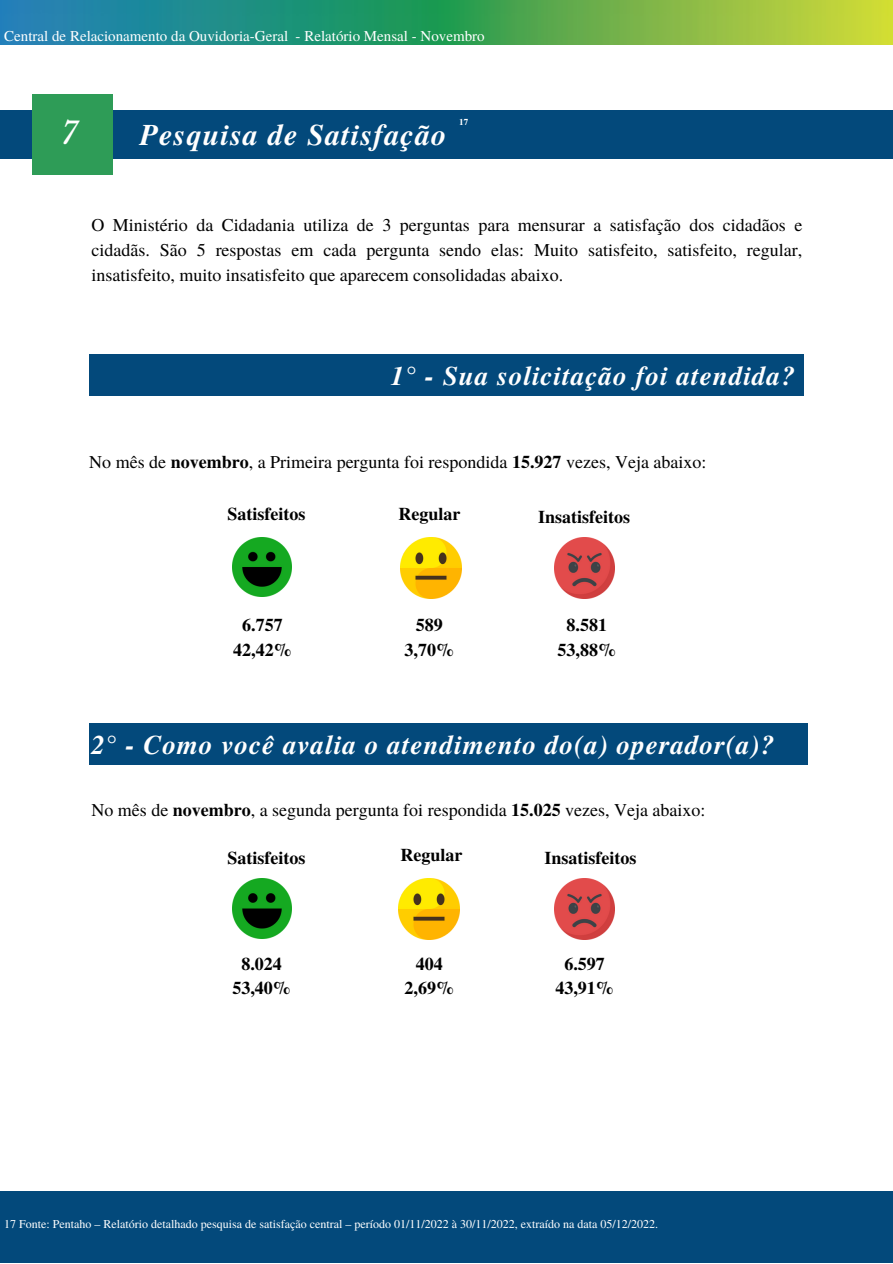
<style>
.page{position:relative;width:893px;height:1264px;background:#fff}
.page>*{position:absolute;margin:0;border:0;box-sizing:border-box;transform-origin:0 0}
.t1{font:italic 700 30px "Te X Gyre Termes";letter-spacing:.04em;color:#fff}
.t2{font:italic 30px "Libre Baskerville";color:#fff}
.t3{font:italic 700 27px "Te X Gyre Termes";letter-spacing:.04em;color:#fff}
.t4{font:18px/24.8px "Te X Gyre Termes";color:#000;text-align:justify}
.t5{font:700 18px/24.8px "Te X Gyre Termes";color:#000;text-align:center}
.t6{font:15px "Te X Gyre Termes";color:#fff}
.t7{font:12px "Te X Gyre Termes";color:#fff}
.t8{font:700 9px "Te X Gyre Termes";color:#fff}
.s1{font-weight:700}
</style>
<div class="page">
<div style="left:0;top:110px;width:892px;height:49px;background:#03497b"></div>
<div style="left:32px;top:94px;width:80px;height:81px;background:#2e9c57"></div>
<img style="left:400px;top:537px;width:61px;height:61px">
<img style="left:554px;top:537px;width:60px;height:61px">
<img style="left:232px;top:537px;width:60px;height:60px">
<div style="left:89px;top:354px;width:714px;height:42px;background:#03497b"></div>
<img style="left:0;top:0;width:892px;height:45px">
<div style="left:0;top:1190px;width:892px;height:72px;background:#03497b"></div>
<div style="left:89px;top:723px;width:718px;height:42px;background:#03497b"></div>
<img style="left:398px;top:878px;width:61px;height:61px">
<img style="left:554px;top:878px;width:60px;height:61px">
<img style="left:232px;top:878px;width:60px;height:60px">
<p class="t6" style="left:4px;top:25px;width:482px">Central de Relacionamento da Ouvidoria-Geral - Relatório Mensal - Novembro</p>
<h1 class="t2" style="left:62px;top:115px;width:17px">7</h1>
<h1 class="t1" style="left:140px;top:112px;width:308px">Pesquisa de Satisfação</h1>
<p class="t8" style="left:459px;top:115px;width:10px">17</p>
<p class="t4" style="left:91px;top:212px;width:712px">O Ministério da Cidadania utiliza de 3 perguntas para mensurar a satisfação dos cidadãos e cidadãs. São 5 respostas em cada pergunta sendo elas: Muito satisfeito, satisfeito, regular, insatisfeito, muito insatisfeito que aparecem consolidadas abaixo.</p>
<h2 class="t3" style="left:391px;top:356px;width:405px">1° - Sua solicitação foi atendida?</h2>
<p class="t4" style="left:89px;top:449px;width:618px">No mês de <span class="s1">novembro</span>, a Primeira pergunta foi respondida <span class="s1">15.927</span> vezes, Veja abaixo:</p>
<p class="t5" style="left:227px;top:500px;width:79px">Satisfeitos</p>
<p class="t5" style="left:398px;top:500px;width:63px">Regular</p>
<p class="t5" style="left:538px;top:503px;width:93px">Insatisfeitos</p>
<p class="t5" style="left:233px;top:611px;width:60px">6.757<br>42,42%</p>
<p class="t5" style="left:404px;top:611px;width:51px">589<br>3,70%</p>
<p class="t5" style="left:557px;top:611px;width:60px">8.581<br>53,88%</p>
<h2 class="t3" style="left:91px;top:724px;width:684px">2° - Como você avalia o atendimento do(a) operador(a)?</h2>
<p class="t4" style="left:91px;top:796px;width:615px">No mês de <span class="s1">novembro</span>, a segunda pergunta foi respondida <span class="s1">15.025</span> vezes, Veja abaixo:</p>
<p class="t5" style="left:227px;top:844px;width:79px">Satisfeitos</p>
<p class="t5" style="left:400px;top:841px;width:63px">Regular</p>
<p class="t5" style="left:544px;top:844px;width:93px">Insatisfeitos</p>
<p class="t5" style="left:232px;top:950px;width:60px">8.024<br>53,40%</p>
<p class="t5" style="left:404px;top:950px;width:51px">404<br>2,69%</p>
<p class="t5" style="left:555px;top:950px;width:60px">6.597<br>43,91%</p>
<p class="t7" style="left:4px;top:1215px;width:655px">17 Fonte: Pentaho – Relatório detalhado pesquisa de satisfação central – período 01/11/2022 à 30/11/2022, extraído na data 05/12/2022.</p>
</div>
